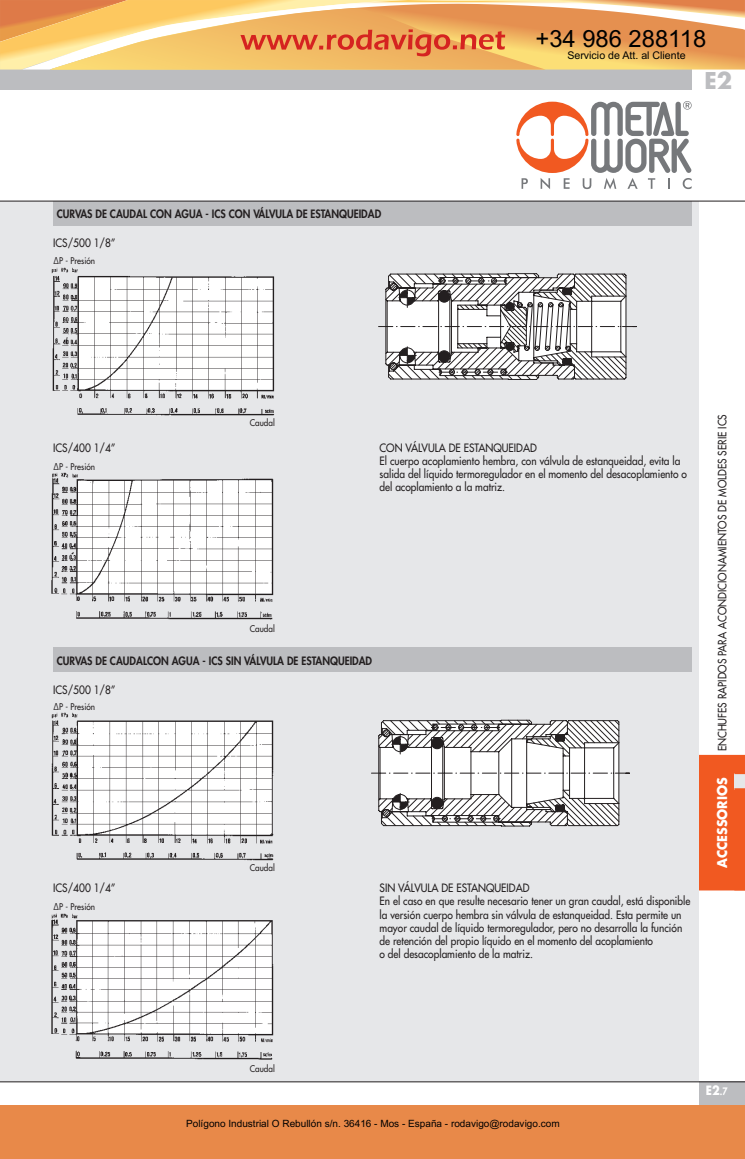
<style>
.page{position:relative;width:745px;height:1159px;background:#fff}
.page>*{position:absolute;margin:0;border:0;box-sizing:border-box;transform-origin:0 0}
.t1{font:23.75px "Arial";color:#000}
.t2{font:700 22.5px "Futura Std";color:#bcbdc0}
.t3{font:700 13.12px "Futura Std";color:#fff;scale:.95 1}
.t4{font:700 12.5px "Futura Std";color:#fff;scale:.9 1}
.t5{font:500 11.25px/13px "Futura Std";color:#231f20;scale:.9 1}
.t6{font:800 11.25px "Futura Std";color:#231f20;scale:.9 1}
.t7{font:10.62px "Arial";color:#000}
.t8{font:10px "Arial";color:#000}
.t9{font:500 9px "Futura Std";color:#231f20;scale:.9 1}
.s1{font-weight:800;font-size:10px}
</style>
<div class="page">
<div style="left:698px;top:1081px;width:46px;height:25px;background:#bcbdc0"></div>
<div style="left:0;top:54px;width:691px;height:35px;background:#bcbdc0"></div>
<svg style="left:516px;top:101px;width:175px;height:88px"></svg>
<div style="left:698px;top:754px;width:46px;height:138px;background:#f15921"></div>
<hr style="left:698px;top:752px;width:46px;height:3px;background:#fff">
<hr style="left:698px;top:890px;width:46px;height:3px;background:#fff">
<div style="left:733px;top:773px;width:11px;height:16px;background:#e6e7e9"></div>
<svg style="left:733px;top:788px;width:11px;height:2px"></svg>
<div style="left:0;top:201px;width:698px;height:880px;background:#e6e7e9"></div>
<div style="left:53px;top:201px;width:638px;height:25px;background:#bcbdc0"></div>
<div style="left:53px;top:647px;width:638px;height:25px;background:#bcbdc0"></div>
<hr style="left:0;top:201px;width:744px;height:1px;background:#231f20">
<hr style="left:0;top:1081px;width:744px;height:1px;background:#231f20">
<svg style="left:378px;top:273px;width:258px;height:107px;background:#c3c2c2"></svg>
<svg style="left:371px;top:719px;width:258px;height:108px;background:#cdcccc"></svg>
<img style="left:51px;top:267px;width:224px;height:149px">
<img style="left:51px;top:472px;width:223px;height:148px">
<img style="left:51px;top:712px;width:223px;height:149px">
<img style="left:51px;top:913px;width:223px;height:147px">
<div style="left:0;top:1105px;width:744px;height:54px;background:#e88949"></div>
<svg style="left:0;top:0;width:744px;height:70px;background:#f0b56e"></svg>
<h1 class="t1" style="left:535px;top:22px;width:172px">+34 986 288118</h1>
<p class="t6" style="left:57px;top:207px;width:362px">CURVAS DE CAUDAL CON AGUA - ICS CON VÁLVULA DE ESTANQUEIDAD</p>
<p class="t5" style="left:53px;top:237px;width:71px">ICS/500 1/8’’</p>
<p class="t9" style="left:53px;top:255px;width:48px">∆P - Presión</p>
<p class="t7" style="left:567px;top:48px;width:120px">Servicio de Att. al Cliente</p>
<h2 class="t2" style="left:704px;top:66px;width:29px">E2</h2>
<p class="t5" style="left:53px;top:441px;width:71px">ICS/400 1/4’’</p>
<p class="t9" style="left:53px;top:461px;width:48px">∆P - Presión</p>
<p class="t9" style="left:250px;top:417px;width:29px">Caudal</p>
<p class="t9" style="left:250px;top:623px;width:29px">Caudal</p>
<p class="t5" style="left:379px;top:441px;width:343px">CON VÁLVULA DE ESTANQUEIDAD<br>El cuerpo acoplamiento hembra, con válvula de estanqueidad, evita la salida del líquido termoregulador en el momento del desacoplamiento o del acoplamiento a la matriz.</p>
<p class="t6" style="left:57px;top:653px;width:352px">CURVAS DE CAUDALCON AGUA - ICS SIN VÁLVULA DE ESTANQUEIDAD</p>
<p class="t5" style="left:53px;top:683px;width:71px">ICS/500 1/8’’</p>
<p class="t9" style="left:53px;top:701px;width:48px">∆P - Presión</p>
<p class="t5" style="left:53px;top:882px;width:71px">ICS/400 1/4’’</p>
<p class="t9" style="left:53px;top:901px;width:48px">∆P - Presión</p>
<p class="t9" style="left:250px;top:862px;width:29px">Caudal</p>
<p class="t5" style="left:379px;top:882px;width:346px">SIN VÁLVULA DE ESTANQUEIDAD<br>En el caso en que resulte necesario tener un gran caudal, está disponible la versión cuerpo hembra sin válvula de estanqueidad. Esta permite un mayor caudal de líquido termoregulador, pero no desarrolla la función de retención del propio líquido en el momento del acoplamiento<br>o del desacoplamiento de la matriz.</p>
<p class="t5" style="left:715px;top:751px;width:376px;rotate:-90deg">ENCHUFES RAPIDOS PARA ACONDICIONAMIENTOS DE MOLDES SERIE ICS</p>
<p class="t3" style="left:713px;top:868px;width:97px;rotate:-90deg">ACCESSORIOS</p>
<p class="t9" style="left:250px;top:1062px;width:29px">Caudal</p>
<p class="t8" style="left:186px;top:1117px;width:375px">Polígono Industrial O Rebullón s/n. 36416 - Mos - España - rodavigo@rodavigo.com</p>
<p class="t4" style="left:705px;top:1082px;width:26px">E2<span class="s1">.7</span></p>
</div>
